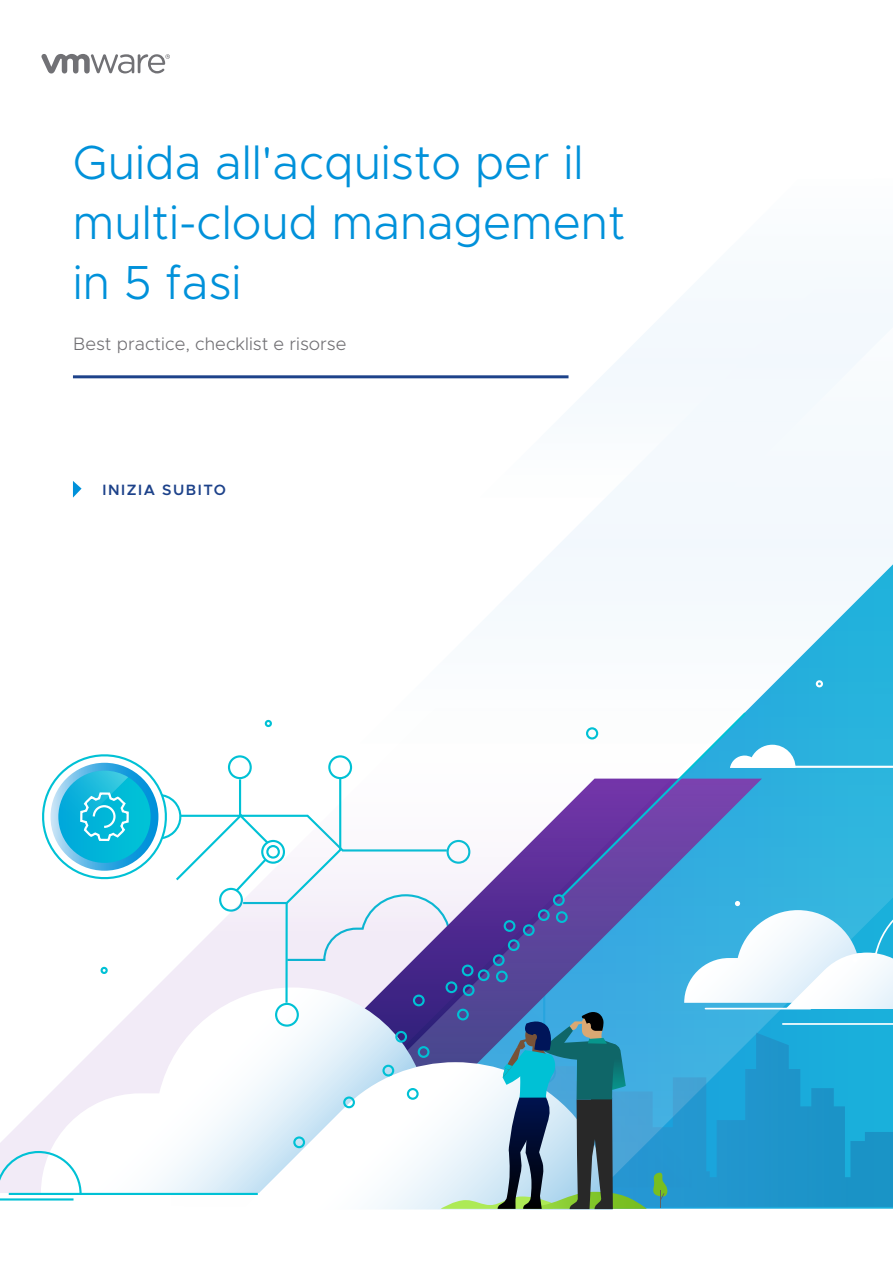
<style>
.page{position:relative;width:893px;height:1263px;background:#fff}
.page>*{position:absolute;margin:0;border:0;box-sizing:border-box;transform-origin:0 0}
.t1{font:300 48px/60px "Metropolis";color:#0091da}
.t2{font:300 18px "Metropolis";color:#717074}
.t3{font:600 15px "Metropolis";letter-spacing:.1em;color:#1d428a}
</style>
<div class="page">
<div style="left:480px;top:178px;width:413px;height:319px;background:#f8fbfd"></div>
<svg style="left:541px;top:497px;width:352px;height:66px"></svg>
<svg style="left:503px;top:565px;width:390px;height:145px"></svg>
<div style="left:816px;top:680px;width:7px;height:7px;border:2px solid #fff;border-radius:50%"></div>
<svg style="left:0;top:710px;width:893px;height:499px"></svg>
<hr style="left:9px;top:1193px;width:249px;height:2px;background:#00c1d5">
<hr style="left:0;top:1198px;width:74px;height:2px;background:#00c1d5">
<svg style="left:41px;top:54px;width:129px;height:19px"></svg>
<hr style="left:73px;top:375px;width:495px;height:3px;background:#1d428a">
<svg style="left:73px;top:481px;width:9px;height:17px"></svg>
<p class="t1" style="left:73px;top:132px;width:554px">Guida all'acquisto per il multi-cloud management in 5 fasi</p>
<p class="t2" style="left:73px;top:333px;width:275px">Best practice, checklist e risorse</p>
<p class="t3" style="left:103px;top:481px;width:125px">INIZIA SUBITO</p>
</div>
